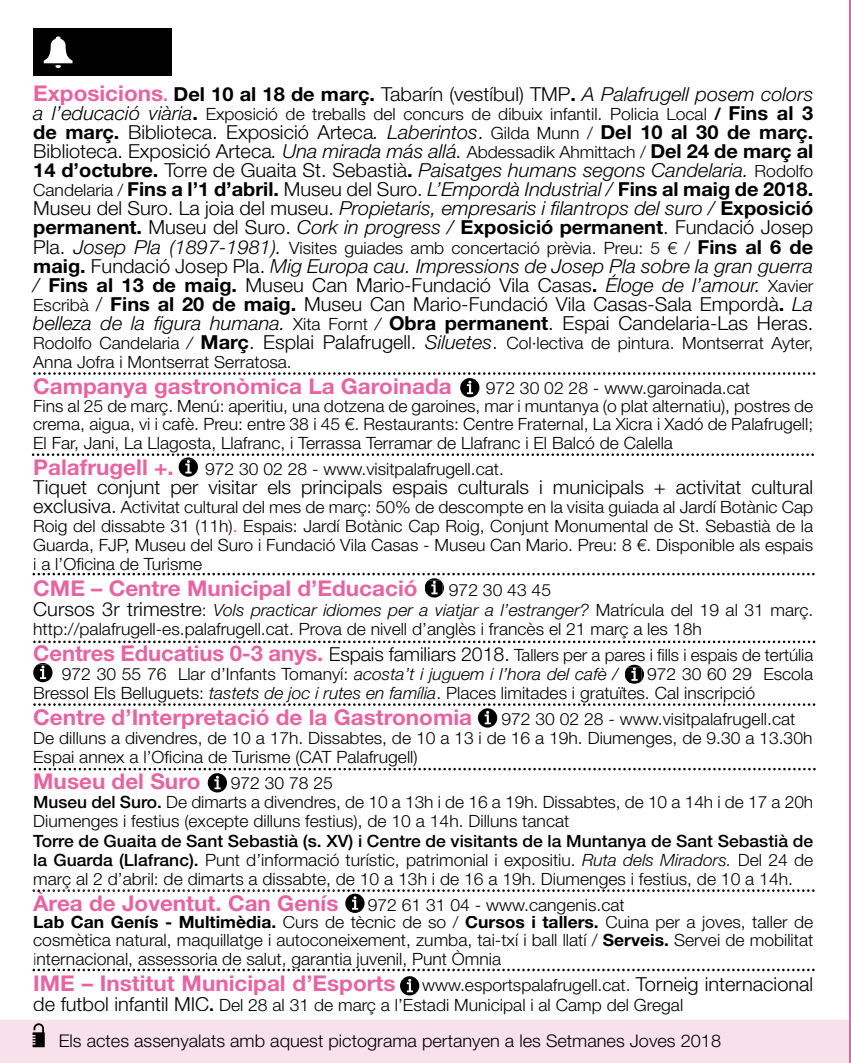
<style>
.page{position:relative;width:851px;height:1063px;background:#fff}
.page>*{position:absolute;margin:0;border:0;box-sizing:border-box;transform-origin:0 0}
.t1{font:700 21.75px "Helvetica Neue LT Std";color:#e764a3}
.t2{font:300 19.25px/19.2px "Helvetica Neue LT Std";color:#000;text-align:justify}
.t3{font:italic 300 19.25px/19.2px "Helvetica Neue LT Std";color:#000}
.t4{font:300 17.5px "Helvetica Neue LT Std";color:#000;scale:1.04 1}
.t5{font:300 17px/19.2px "Helvetica Neue LT Std";color:#000}
.s1{font-weight:700;font-style:normal;font-size:21.75px;color:#e764a3}
.s2{font-weight:700;font-style:normal;font-size:17px;color:#e764a3}
.s3{font-weight:700;font-style:normal}
.s4{font-style:normal}
.s5{font-style:italic;font-size:19.25px}
.s6{font-weight:700;font-size:19.25px}
.s7{font-weight:700}
.s8{font-style:italic}
.s9{font-size:17px}
.s10{font-size:19.25px}
.s11{font-style:italic;font-size:17px}
.s12{color:#e21e19}
.s13{font-weight:700;font-size:21.75px;color:#e764a3}
.s14{font-weight:500}
.s15{color:#000}
</style>
<div class="page">
<div style="left:0;top:1021px;width:848px;height:42px;background:#f9e1eb"></div>
<hr style="left:849px;top:0;width:1px;height:1063px;background:#e764a3">
<svg style="left:33px;top:663px;width:19px;height:19px"></svg>
<svg style="left:625px;top:665px;width:19px;height:19px"></svg>
<svg style="left:33px;top:372px;width:782px;height:25px"></svg>
<svg style="left:32px;top:453px;width:781px;height:24px"></svg>
<svg style="left:33px;top:573px;width:781px;height:25px"></svg>
<div style="left:33px;top:28px;width:139px;height:48px;background:#000"></div>
<svg style="left:44px;top:36px;width:28px;height:32px"></svg>
<svg style="left:33px;top:703px;width:782px;height:25px"></svg>
<svg style="left:33px;top:641px;width:782px;height:2px"></svg>
<svg style="left:34px;top:768px;width:781px;height:24px"></svg>
<svg style="left:33px;top:889px;width:781px;height:24px"></svg>
<svg style="left:33px;top:969px;width:781px;height:26px"></svg>
<svg style="left:33px;top:1023px;width:12px;height:24px"></svg>
<p class="t3" style="left:33px;top:86px;width:781px"><span class="s1">Exposicions</span><span class="s2">.</span> <span class="s3">Del 10 al 18 de març.</span> <span class="s4">Tabarín (vestíbul) TMP</span><span class="s3">.</span> A Palafrugell posem colors</p>
<p class="t5" style="left:33px;top:106px;width:781px"><span class="s5">a l’educació viària</span><span class="s6">.</span> Exposició de treballs del concurs de dibuix infantil. Policia Local <span class="s7">/</span> <span class="s6">Fins al 3</span></p>
<p class="t2" style="left:33px;top:124px;width:781px"><span class="s7">de març.</span> Biblioteca. Exposició Arteca<span class="s8">. Laberintos</span>. <span class="s9">Gilda Munn /</span> <span class="s7">Del 10 al 30 de març.<br></span>Biblioteca. Exposició Arteca<span class="s8">. Una mirada más allá.</span> <span class="s9">Abdessadik Ahmittach /</span> <span class="s7">Del 24 de març al 14 d’octubre.</span> Torre de Guaita St. Sebastià<span class="s7">.</span> <span class="s8">Paisatges humans segons Candelaria.</span> <span class="s9">Rodolfo Candelaria /</span> <span class="s7">Fins a l’1 d’abril.</span> Museu del Suro. <span class="s8">L’Empordà Industrial /</span> <span class="s7">Fins al maig de 2018.<br></span>Museu del Suro. La joia del museu. <span class="s8">Propietaris, empresaris i filantrops del suro /</span> <span class="s7">Exposició permanent.</span> Museu del Suro. <span class="s8">Cork in progress /</span> <span class="s7">Exposició permanent</span>. Fundació Josep</p>
<p class="t5" style="left:33px;top:240px;width:781px"><span class="s10">Pla.</span> <span class="s5">Josep Pla (1897-1981).</span> Visites guiades amb concertació prèvia. Preu: 5 € / <span class="s6">Fins al 6 de</span></p>
<p class="t3" style="left:33px;top:258px;width:781px"><span class="s3">maig.</span> <span class="s4">Fundació Josep Pla.</span> Mig Europa cau. Impressions de Josep Pla sobre la ran uerra / <span class="s3">Fins al 13 de maig.</span> <span class="s4">Museu Can Mario-Fundació Vila Casas</span><span class="s3">.</span> Éloge de l’amour.</p>
<p class="t3" style="left:714px;top:258px;width:13px">g</p>
<p class="t3" style="left:758px;top:258px;width:13px">g</p>
<p class="t5" style="left:768px;top:278px;width:47px">Xavier</p>
<p class="t2" style="left:33px;top:296px;width:781px"><span class="s9">Escribà</span> / <span class="s7">Fins al 20 de maig.</span> Museu Can Mario-Fundació Vila Casas-Sala Empordà<span class="s7">.</span> <span class="s8">La belleza de la figura humana.</span> <span class="s9">Xita Fornt</span> <span class="s11">/</span> <span class="s7">Obra permanent</span>. Espai Candelaria-Las Heras.</p>
<p class="t5" style="left:33px;top:335px;width:781px">Rodolfo Candelaria <span class="s8">/</span> <span class="s6">Març</span><span class="s10">. Esplai Palafrugell.</span> <span class="s5">Siluetes</span><span class="s10">.</span> Col·lectiva de pintura. Montserrat Ayter,<br>Anna Jofra i Montserrat Serratosa.</p>
<p class="t1" style="left:33px;top:379px;width:420px">Campanya gastronòmica La Garoinada</p>
<p class="t5" style="left:33px;top:381px;width:781px;line-height:18.2px;text-indent:452px">972 30 02 28 - www.garoinada.cat<br>Fins al 25 de març. Menú: aperitiu, una dotzena de garoines, mar i muntanya (o plat alternatiu), postres de crema, aigua, vi i cafè. Preu: entre 38 i 45 €. Restaurants: Centre Fraternal, La Xicra i Xadó de Palafrugell; El Far, Jani, La Llagosta, Llafranc, i Terrassa Terramar de Llafranc i El Balcó de Calella</p>
<p class="t1" style="left:33px;top:459px;width:142px">Palafrugell +.</p>
<p class="t5" style="left:205px;top:461px;width:300px">972 30 02 28 - www.visitpalafrugell.cat.</p>
<p class="t2" style="left:33px;top:479px;width:781px">Tiquet conjunt per visitar els principals espais culturals i municipals + activitat cultural</p>
<p class="t5" style="left:33px;top:499px;width:781px;text-align:justify"><span class="s10">exclusiva.</span> Activitat cultural del mes de març: 50% de descompte en la visita guiada al Jardí Botànic Cap Roig del dissabte 31 (11h)<span class="s12">.</span> Espais: Jardí Botànic Cap Roig, Conjunt Monumental de St. Sebastià de la Guarda, FJP, Museu del Suro i Fundació Vila Casas - Museu Can Mario. Preu: 8 €. Disponible als espais i a l’Oficina de Turisme</p>
<p class="t1" style="left:33px;top:581px;width:386px">CME – Centre Municipal d’Educació</p>
<p class="t5" style="left:33px;top:583px;width:781px;text-indent:415px">972 30 43 45<br><span class="s10">Cursos 3r trimestre</span>: <span class="s8">Vols practicar idiomes per a viatjar a l’estranger?</span> Matrícula del 19 al 31 març. http://palafrugell-es.palafrugell.cat. Prova de nivell d’anglès i francès el 21 març a les 18h</p>
<p class="t5" style="left:62px;top:647px;width:752px;text-indent:-29px"><span class="s13">Centres Educatius 0-3 anys.</span> <span class="s10">Espais familiars 2018.</span> Tallers per a pares i fills i espais de tertúlia<br>972 30 55 76 Llar d’Infants Tomanyí: <span class="s8">acosta’t i juguem i l’hora del cafè /</span></p>
<p class="t5" style="left:33px;top:666px;width:781px;text-indent:613px">972 30 60 29 Escola<br>Bressol Els Belluguets: <span class="s8">tastets de joc i rutes en família</span>. Places limitades i gratuïtes. Cal inscripció</p>
<p class="t1" style="left:33px;top:709px;width:440px">Centre d’Interpretació de la Gastronomia</p>
<p class="t5" style="left:33px;top:711px;width:780px;text-indent:468px">972 30 02 28 - www.visitpalafrugell.cat<br>De dilluns a divendres, de 10 a 17h. Dissabtes, de 10 a 13 i de 16 a 19h. Diumenges, de 9.30 a 13.30h<br>Espai annex a l’Oficina de Turisme (CAT Palafrugell)</p>
<p class="t1" style="left:33px;top:774px;width:169px">Museu del Suro</p>
<p class="t5" style="left:33px;top:775px;width:781px;text-indent:197px">972 30 78 25<br><span class="s14">Museu del Suro.</span> De dimarts a divendres, de 10 a 13h i de 16 a 19h. Dissabtes, de 10 a 14h i de 17 a 20h<br>Diumenges i festius (excepte dilluns festius), de 10 a 14h. Dilluns tancat</p>
<p class="t5" style="left:33px;top:833px;width:781px;text-align:justify"><span class="s14">Torre de Guaita de Sant Sebastià (s. XV) i Centre de visitants de la Muntanya de Sant Sebastià de la Guarda (Llafranc).</span> Punt d’informació turístic, patrimonial i expositiu. <span class="s8">Ruta dels Miradors.</span> Del 24 de març al 2 d’abril: de dimarts a dissabte, de 10 a 13h i de 16 a 19h. Diumenges i festius, de 10 a 14h.</p>
<p class="t1" style="left:33px;top:895px;width:307px"><span class="s15">À</span>rea de Joventut. Can Genís</p>
<p class="t5" style="left:33px;top:897px;width:781px;line-height:18.2px;text-indent:334px">972 61 31 04 - www.cangenis.cat<br><span class="s7">Lab Can Genís - Multimèdia.</span> Curs de tècnic de so / <span class="s7">Cursos i tallers.</span> Cuina per a joves, taller de cosmètica natural, maquillatge i autoconeixement, zumba, tai-txí i ball llatí / <span class="s7">Serveis.</span> Servei de mobilitat internacional, assessoria de salut, arantia juvenil, Punt Òmnia</p>
<p class="t1" style="left:33px;top:976px;width:364px">IME – Institut Municipal d’Esports</p>
<p class="t5" style="left:291px;top:951px;width:11px">g</p>
<p class="t5" style="left:33px;top:977px;width:781px;text-indent:389px">www.esportspalafrugell.cat. <span class="s10">Torneig internacional de futbol infantil MIC</span><span class="s7">.</span> Del 28 al 31 de març a l’Estadi Municipal i al Camp del Gregal</p>
<p class="t4" style="left:59px;top:1035px;width:638px">Els actes assenyalats amb aquest pictograma pertanyen a les Setmanes Joves 2018</p>
</div>
